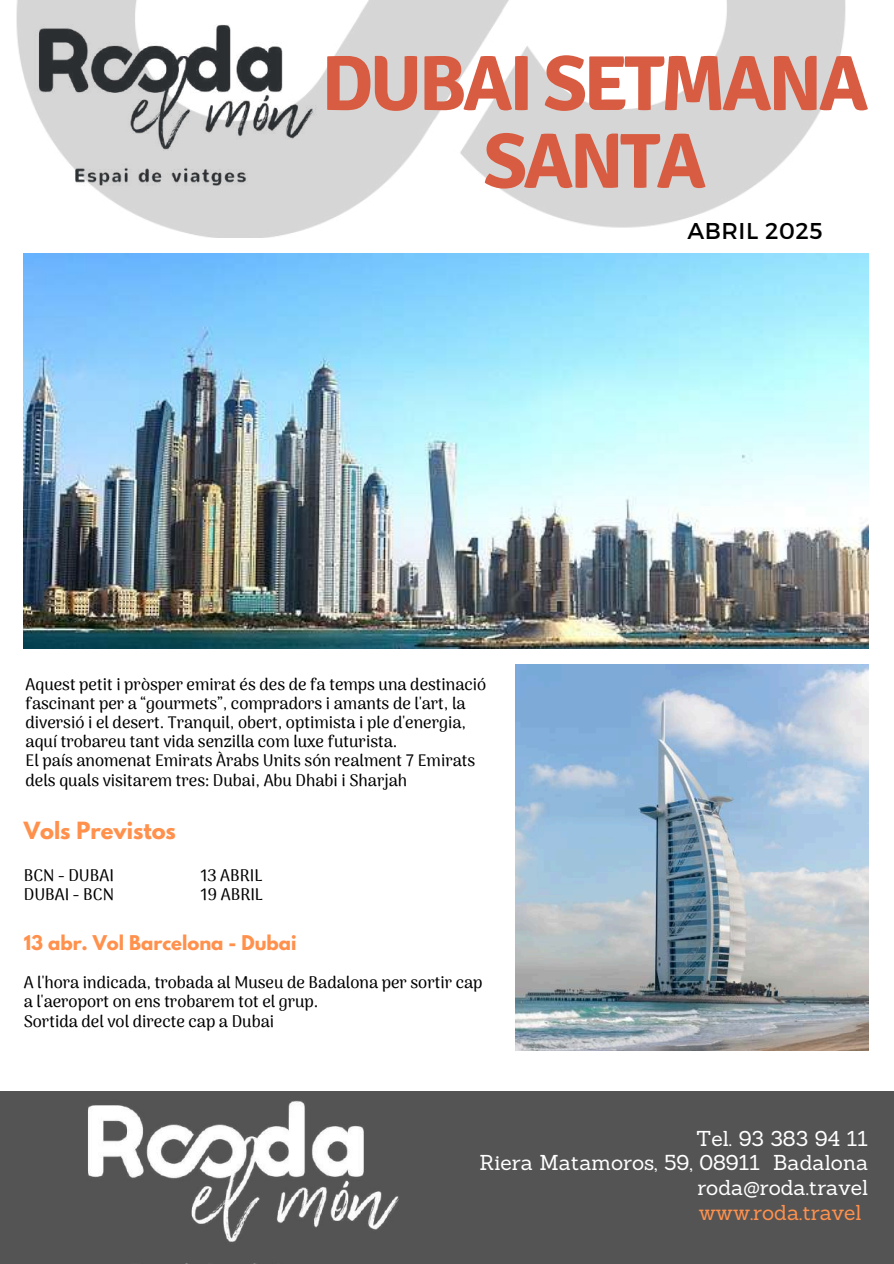
<style>
.page{position:relative;width:894px;height:1264px;background:#fff}
.page>*{position:absolute;margin:0;border:0;box-sizing:border-box;transform-origin:0 0}
.t1{font:700 78px/77.7px "Signika";letter-spacing:-.045em;color:#d85c41;text-align:center}
.t2{font:22.8px "Montserrat";letter-spacing:.025em;color:#000}
.t3{font:21px/24.8px "Sanchez";color:#fff;text-align:right}
.t4{font:21px "Sanchez";color:#ff914d}
.t5{font:700 21px "League Spartan";color:#ff914d}
.t6{font:700 18px "League Spartan";color:#ff914d}
.t7{font:500 16.5px/19.2px "Arima Madurai";color:#000}
</style>
<div class="page">
<img style="left:16px;top:0;width:830px;height:238px">
<div style="left:0;top:1091px;width:893px;height:172px;background:#545454"></div>
<img style="left:26px;top:19px;width:303px;height:171px">
<img style="left:88px;top:1100px;width:311px;height:142px">
<img style="left:24px;top:254px;width:843px;height:395px">
<img style="left:515px;top:664px;width:353px;height:386px">
<h1 class="t1" style="left:321px;top:46px;width:548px">DUBAI SETMANA<br>SANTA</h1>
<h2 class="t2" style="left:687px;top:216px;width:137px">ABRIL 2025</h2>
<p class="t7" style="left:26px;top:674px;width:462px">Aquest petit i pròsper emirat és des de fa temps una destinació fascinant per a “gourmets”, compradors i amants de l'art, la diversió i el desert. Tranquil, obert, optimista i ple d'energia, aquí trobareu tant vida senzilla com luxe futurista.<br>El país anomenat Emirats Àrabs Units són realment 7 Emirats dels quals visitarem tres: Dubai, Abu Dhabi i Sharjah</p>
<p class="t5" style="left:24px;top:820px;width:154px">Vols Previstos</p>
<p class="t7" style="left:24px;top:865px;width:92px">BCN - DUBAI</p>
<p class="t7" style="left:200px;top:865px;width:63px">13 ABRIL</p>
<p class="t7" style="left:24px;top:884px;width:92px">DUBAI - BCN</p>
<p class="t7" style="left:200px;top:884px;width:64px">19 ABRIL</p>
<p class="t6" style="left:24px;top:934px;width:274px">13 abr. Vol Barcelona - Dubai</p>
<p class="t7" style="left:24px;top:973px;width:460px">A l'hora indicada, trobada al Museu de Badalona per sortir cap a l'aeroport on ens trobarem tot el grup.<br>Sortida del vol directe cap a Dubai</p>
<p class="t3" style="left:479px;top:1125px;width:390px">Tel. 93 383 94 11<br>Riera Matamoros, 59, 08911 Badalona roda@roda.travel</p>
<p class="t4" style="left:698px;top:1198px;width:164px">www.roda.travel</p>
</div>
